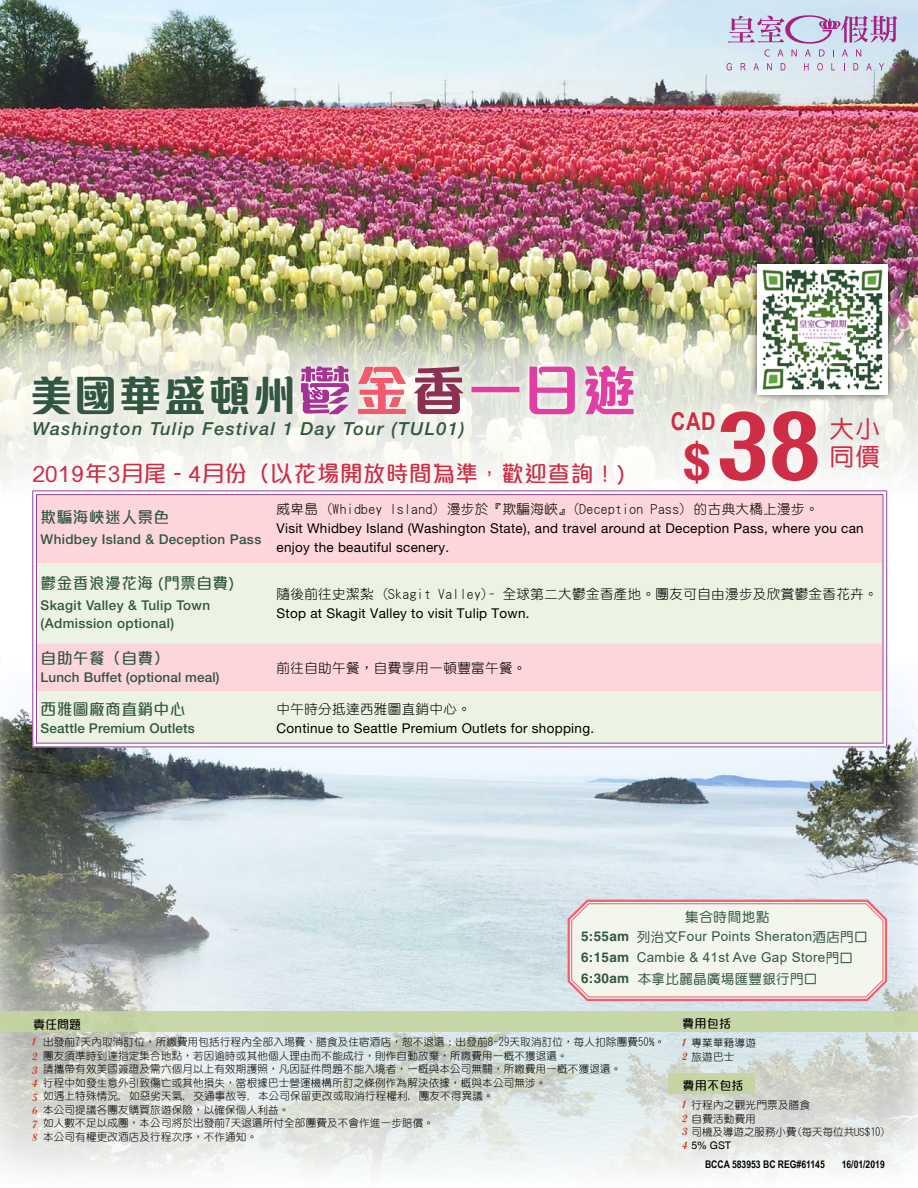
<style>
.page{position:relative;width:918px;height:1188px;background:#fff}
.page>*{position:absolute;margin:0;border:0;box-sizing:border-box;transform-origin:0 0}
.t1{font:800 92.25px "M Elle HK";color:#ce2d45}
.heading{font:800 43.5px "M Qing Hua HK";letter-spacing:.025em;color:#33573e}
.t2{font:24.6px "DF Yuan Md HK BF";color:#ce2d45}
.heading_eng{font:700 24.6px "Arial Narrow";color:#ce2d45}
.date{font:500 22.5px "M Elle HK";letter-spacing:.025em;color:#ce2d45}
.heading_eng-2{font:italic 500 18px "Helvetica Neue LT Std";letter-spacing:.075em;color:#33573e}
.content_name{font:500 15.75px "M Elle HK";letter-spacing:.025em;color:#33573e}
.content{font:13.5px/19.5px "Helvetica Neue LT Pro";letter-spacing:.02em;color:#000}
.content-2{font:13.5px "DF Yuan Lt HK BF";letter-spacing:.03em;color:#000}
.content_name-2{font:500 13.5px/18px "Helvetica Neue LT Std";letter-spacing:.025em;color:#33573e}
.pick_up{font:13.5px "Arial";letter-spacing:.025em;color:#33573e}
.content_eng_copy{font:500 13.5px "Helvetica Neue LT Std";letter-spacing:.01em;color:#33573e}
.pick_up-2{font:13.5px "DF Yuan Md HK BF";letter-spacing:.025em;color:#33573e}
.Terms{font:13.5px "DF Yuan Md HK BF";letter-spacing:.05em;color:#33573e}
.condition_head{font:500 12px "M Elle HK";letter-spacing:.025em;color:#000}
.content-3{font:10.5px "DF Yuan Lt HK BF";letter-spacing:.02em;color:#000}
.content_Eng{font:700 10.5px "Arial Narrow";color:#000}
.content-4{font:10.5px "DF Yuan Lt HK BF";color:#000}
.number{font:10.5px "Script MT Bold";color:#d33c2a}
.content_eng{font:10.5px "Helvetica S";color:#000}
.s1{font-size:55.5px;color:#a63293}
.s2{font-size:55.5px;color:#f35a6b}
.s3{font-size:55.5px;color:#8b2f53}
.s4{font-size:55.5px;color:#e03fa1}
.s5{font-size:49.2px}
.s6{font-family:"Helvetica";font-weight:700}
.s7{font-family:"DF Yuan Md HK BF"}
.s8{font-family:"Script MT Bold";color:#d33c2a}
</style>
<div class="page">
<img style="left:0;top:0;width:918px;height:290px">
<img style="left:0;top:290px;width:918px;height:257px">
<img style="left:0;top:657px;width:918px;height:517px">
<svg style="left:24px;top:356px;width:619px;height:68px"></svg>
<svg style="left:727px;top:63px;width:5px;height:7px"></svg>
<svg style="left:741px;top:63px;width:5px;height:7px"></svg>
<svg style="left:754px;top:63px;width:5px;height:7px"></svg>
<svg style="left:767px;top:63px;width:5px;height:7px"></svg>
<svg style="left:781px;top:63px;width:4px;height:7px"></svg>
<svg style="left:804px;top:63px;width:5px;height:7px"></svg>
<svg style="left:817px;top:63px;width:6px;height:7px"></svg>
<svg style="left:831px;top:63px;width:4px;height:7px"></svg>
<svg style="left:853px;top:63px;width:5px;height:7px"></svg>
<svg style="left:866px;top:63px;width:6px;height:7px"></svg>
<svg style="left:879px;top:63px;width:5px;height:7px"></svg>
<svg style="left:892px;top:63px;width:5px;height:7px"></svg>
<svg style="left:728px;top:15px;width:169px;height:42px"></svg>
<svg style="left:566px;top:898px;width:323px;height:105px"></svg>
<div style="left:571px;top:903px;width:312px;height:94px;border:1px solid #f35a6b;border-radius:17px"></div>
<div style="left:749px;top:257px;width:146px;height:145px;background:#000;opacity:.75"></div>
<img style="left:758px;top:265px;width:129px;height:129px">
<div style="left:37px;top:495px;width:846px;height:68px;background:#fcd6da"></div>
<svg style="left:37px;top:563px;width:846px;height:180px;fill:#edf3e2"></svg>
<svg style="left:33px;top:491px;width:238px;height:4px"></svg>
<svg style="left:33px;top:495px;width:3px;height:68px"></svg>
<svg style="left:271px;top:491px;width:615px;height:4px"></svg>
<hr style="left:883px;top:495px;width:4px;height:68px;background:#fff">
<svg style="left:33px;top:563px;width:1px;height:80px"></svg>
<svg style="left:33px;top:643px;width:3px;height:49px"></svg>
<hr style="left:883px;top:643px;width:4px;height:49px;background:#fff">
<svg style="left:33px;top:692px;width:3px;height:51px"></svg>
<hr style="left:883px;top:692px;width:4px;height:51px;background:#fff">
<svg style="left:33px;top:743px;width:238px;height:4px"></svg>
<svg style="left:271px;top:743px;width:615px;height:4px"></svg>
<hr style="left:32px;top:490px;width:239px;height:1px;background:#903f98">
<hr style="left:36px;top:494px;width:235px;height:1px;background:#903f98">
<hr style="left:32px;top:491px;width:1px;height:72px;background:#903f98">
<hr style="left:36px;top:495px;width:1px;height:68px;background:#903f98">
<hr style="left:271px;top:490px;width:616px;height:1px;background:#903f98">
<hr style="left:271px;top:494px;width:612px;height:1px;background:#903f98">
<hr style="left:883px;top:495px;width:1px;height:68px;background:#903f98">
<hr style="left:886px;top:491px;width:1px;height:72px;background:#903f98">
<hr style="left:32px;top:563px;width:1px;height:80px;background:#903f98">
<hr style="left:36px;top:563px;width:1px;height:80px;background:#903f98">
<hr style="left:883px;top:563px;width:1px;height:80px;background:#903f98">
<hr style="left:886px;top:563px;width:1px;height:80px;background:#903f98">
<hr style="left:32px;top:643px;width:1px;height:49px;background:#903f98">
<hr style="left:36px;top:643px;width:1px;height:49px;background:#903f98">
<hr style="left:883px;top:643px;width:1px;height:49px;background:#903f98">
<hr style="left:886px;top:643px;width:1px;height:49px;background:#903f98">
<hr style="left:32px;top:692px;width:1px;height:55px;background:#903f98">
<hr style="left:36px;top:692px;width:1px;height:51px;background:#903f98">
<hr style="left:883px;top:692px;width:1px;height:51px;background:#903f98">
<hr style="left:886px;top:692px;width:1px;height:55px;background:#903f98">
<hr style="left:36px;top:743px;width:235px;height:1px;background:#903f98">
<hr style="left:32px;top:747px;width:239px;height:1px;background:#903f98">
<hr style="left:271px;top:743px;width:612px;height:1px;background:#903f98">
<hr style="left:271px;top:747px;width:616px;height:1px;background:#903f98">
<svg style="left:672px;top:398px;width:158px;height:97px;fill:#f7f8f6"></svg>
<div style="left:659px;top:399px;width:69px;height:44px;background:#fff;opacity:.75"></div>
<div style="left:0;top:1011px;width:918px;height:21px;background:#c6d7a8"></div>
<div style="left:669px;top:1073px;width:86px;height:21px;background:#c4d59f"></div>
<p class="heading" style="left:29px;top:365px;width:609px">美國華盛頓州<span class="s1">鬱</span><span class="s2">金</span><span class="s3">香</span><span class="s4">一日遊</span></p>
<p class="heading_eng-2" style="left:32px;top:418px;width:434px">Washington Tulip Festival 1 Day Tour (TUL01)</p>
<p class="date" style="left:32px;top:458px;width:593px">2019年3月尾 - 4月份（以花場開放時間為準，歡迎查詢！)</p>
<p class="t1" style="left:682px;top:376px;width:141px"><span class="s5">$</span>38</p>
<p class="t2" style="left:830px;top:416px;width:52px">大小</p>
<p class="heading_eng" style="left:671px;top:403px;width:46px">CAD</p>
<p class="t2" style="left:830px;top:445px;width:52px">同價</p>
<p class="content_name" style="left:41px;top:506px;width:130px">欺騙海峽迷人景色</p>
<p class="content_name-2" style="left:41px;top:530px;width:222px">Whidbey Island &amp; Deception Pass</p>
<p class="content_name" style="left:41px;top:572px;width:195px">鬱金香浪漫花海 (門票自費)</p>
<p class="content_name-2" style="left:41px;top:596px;width:171px">Skagit Valley &amp; Tulip Town (Admission optional)</p>
<p class="content_name" style="left:41px;top:647px;width:130px">自助午餐（自費）</p>
<p class="content_eng_copy" style="left:41px;top:669px;width:180px">Lunch Buffet (optional meal)</p>
<p class="content_name" style="left:41px;top:698px;width:146px">西雅圖廠商直銷中心</p>
<p class="content_eng_copy" style="left:41px;top:720px;width:156px">Seattle Premium Outlets</p>
<p class="content-2" style="left:277px;top:502px;width:544px">威卑島 (Whidbey Island) 漫步於『欺騙海峽』(Deception Pass) 的古典大橋上漫步。</p>
<p class="content" style="left:277px;top:518px;width:589px">Visit Whidbey Island (Washington State), and travel around at Deception Pass, where you can enjoy the beautiful scenery.</p>
<p class="content-2" style="left:277px;top:587px;width:603px">隨後前往史潔紮 (Skagit Valley)- 全球第二大鬱金香產地。團友可自由漫步及欣賞鬱金香花卉。</p>
<p class="content" style="left:277px;top:603px;width:255px">Stop at Skagit Valley to visit Tulip Town.</p>
<p class="content-2" style="left:277px;top:661px;width:251px">前往自助午餐，自費享用一頓豐富午餐。</p>
<p class="content-2" style="left:277px;top:702px;width:196px">中午時分抵達西雅圖直銷中心。</p>
<p class="content" style="left:277px;top:718px;width:319px">Continue to Seattle Premium Outlets for shopping.</p>
<p class="Terms" style="left:685px;top:910px;width:86px">集合時間地點</p>
<p class="pick_up" style="left:581px;top:927px;width:288px"><span class="s6">5:55am</span> <span class="s7">列治文</span>Four Points Sheraton<span class="s7">酒店門口</span></p>
<p class="pick_up" style="left:581px;top:948px;width:273px"><span class="s6">6:15am</span> Cambie &amp; 41st Ave Gap Store<span class="s7">門口</span></p>
<p class="pick_up-2" style="left:581px;top:972px;width:238px"><span class="s6">6:30am</span> 本拿比麗晶廣場匯豐銀行門口</p>
<p class="condition_head" style="left:33px;top:1016px;width:49px">責任問題</p>
<p class="condition_head" style="left:682px;top:1015px;width:50px">費用包括</p>
<p class="content-3" style="left:43px;top:1037px;width:623px">出發前7天內取消訂位，所繳費用包括行程內全部入埸費、膳食及住宿酒店，恕不退還；出發前8-29天取消訂位，每人扣除團費50%。</p>
<p class="content-3" style="left:43px;top:1050px;width:526px">團友須準時到達指定集合地點，若因逾時或其他個人理由而不能成行，則作自動放棄，所繳費用一概不獲退還。</p>
<p class="content-3" style="left:43px;top:1064px;width:580px">請攜帶有效美國簽證及需六個月以上有效期護照，凡因証件問題不能入境者，一概與本公司無關，所繳費用一概不獲退還。</p>
<p class="content-3" style="left:43px;top:1077px;width:505px">行程中如發生意外引致傷亡或其他損失，當根據巴士營運機構所訂之條例作為解決依據，概與本公司無涉。</p>
<p class="content-3" style="left:43px;top:1091px;width:452px">如遇上特殊情況, 如惡劣天氣, 交通事故等, 本公司保留更改或取消行程權利, 團友不得異議。</p>
<p class="content-3" style="left:43px;top:1104px;width:248px">本公司提議各團友購買旅遊保險，以確保個人利益。</p>
<p class="content-3" style="left:43px;top:1118px;width:392px">如人數不足以成團，本公司將於出發前7天退還所付全部團費及不會作進一步賠償。</p>
<p class="content-3" style="left:43px;top:1131px;width:215px">本公司有權更改酒店及行程次序，不作通知。</p>
<p class="number" style="left:32px;top:1035px;width:6px">1</p>
<p class="number" style="left:32px;top:1050px;width:7px">2</p>
<p class="number" style="left:32px;top:1064px;width:7px">3</p>
<p class="number" style="left:32px;top:1077px;width:7px">4</p>
<p class="number" style="left:32px;top:1091px;width:7px">5</p>
<p class="number" style="left:32px;top:1104px;width:7px">6</p>
<p class="number" style="left:32px;top:1118px;width:7px">7</p>
<p class="number" style="left:32px;top:1131px;width:7px">8</p>
<p class="content-3" style="left:691px;top:1038px;width:66px">專業華籍導遊</p>
<p class="content-3" style="left:682px;top:1051px;width:54px"><span class="s8">2</span> 旅遊巴士</p>
<p class="content-3" style="left:692px;top:1100px;width:120px">行程內之觀光門票及膳食</p>
<p class="content-3" style="left:682px;top:1113px;width:75px"><span class="s8">2</span> 自費活動費用</p>
<p class="content-4" style="left:682px;top:1127px;width:205px"><span class="s8">3</span> 司機及導遊之服務小費(每天每位共US$10)</p>
<p class="content_eng" style="left:682px;top:1139px;width:50px"><span class="s8">4</span> 5% GST</p>
<p class="number" style="left:682px;top:1036px;width:6px">1</p>
<p class="condition_head" style="left:682px;top:1078px;width:63px">費用不包括</p>
<p class="number" style="left:682px;top:1098px;width:6px">1</p>
<p class="content_Eng" style="left:705px;top:1156px;width:121px">BCCA 583953 BC REG#61145</p>
<p class="content_Eng" style="left:842px;top:1156px;width:45px">16/01/2019</p>
</div>
